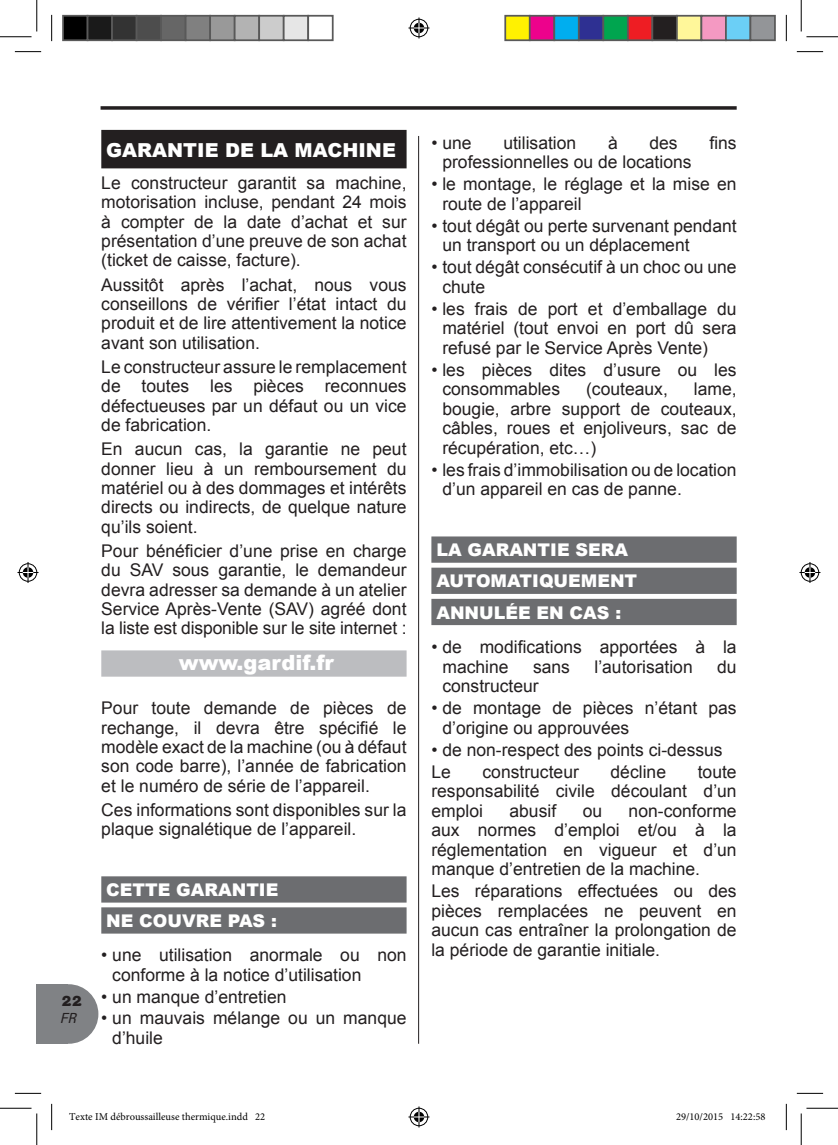
<style>
.page{position:relative;width:838px;height:1145px;background:#fff}
.page>*{position:absolute;margin:0;border:0;box-sizing:border-box;transform-origin:0 0}
.t1{font:900 21px "Arial";color:#fff}
.t2{font:900 19.25px "Arial";color:#fff}
.t3{font:17.5px/19.2px "Arial";color:#231f20;text-align:justify}
.t4{font:900 17.5px/31.2px "Arial";color:#fff}
.t5{font:800 14px "Clemente P Daq";color:#231f20}
.t6{font:italic 14px "Clemente P Dah";color:#231f20}
.t7{font:10.5px "Minion Pro";color:#000}
</style>
<div class="page">
<svg style="left:100px;top:106px;width:636px;height:4px;background:#3e3a3b"></svg>
<div style="left:37px;top:984px;width:31px;height:60px;background:#808285"></div>
<div style="left:39px;top:984px;width:59px;height:60px;background:#808285;border-radius:50%"></div>
<hr style="left:418px;top:136px;width:1px;height:908px;background:#231f20">
<div style="left:101px;top:130px;width:305px;height:38px;background:#231f20"></div>
<div style="left:101px;top:650px;width:305px;height:27px;background:#bcbdc0"></div>
<div style="left:101px;top:876px;width:305px;height:27px;background:#6c6d70"></div>
<div style="left:101px;top:907px;width:305px;height:27px;background:#6c6d70"></div>
<div style="left:431px;top:536px;width:305px;height:27px;background:#6c6d70"></div>
<div style="left:431px;top:568px;width:305px;height:26px;background:#6c6d70"></div>
<div style="left:431px;top:599px;width:305px;height:26px;background:#6c6d70"></div>
<svg style="left:15px;top:51px;width:26px;height:1px"></svg>
<svg style="left:796px;top:51px;width:27px;height:1px"></svg>
<svg style="left:15px;top:1093px;width:26px;height:1px"></svg>
<svg style="left:796px;top:1093px;width:27px;height:1px"></svg>
<svg style="left:51px;top:15px;width:1px;height:26px"></svg>
<svg style="left:51px;top:1104px;width:1px;height:26px"></svg>
<svg style="left:786px;top:15px;width:1px;height:26px"></svg>
<svg style="left:786px;top:1104px;width:1px;height:26px"></svg>
<hr style="left:0;top:36px;width:32px;height:1px;background:#000">
<hr style="left:806px;top:36px;width:31px;height:1px;background:#000">
<hr style="left:0;top:1108px;width:32px;height:1px;background:#000">
<hr style="left:806px;top:1108px;width:31px;height:1px;background:#000">
<hr style="left:36px;top:0;width:1px;height:31px;background:#000">
<hr style="left:36px;top:1113px;width:1px;height:32px;background:#000">
<hr style="left:800px;top:0;width:1px;height:31px;background:#000">
<hr style="left:800px;top:1113px;width:1px;height:32px;background:#000">
<svg style="left:408px;top:18px;width:21px;height:21px"></svg>
<svg style="left:408px;top:1106px;width:21px;height:21px"></svg>
<svg style="left:18px;top:562px;width:21px;height:21px"></svg>
<svg style="left:799px;top:562px;width:21px;height:21px"></svg>
<div style="left:63px;top:16px;width:25px;height:24px;background:#000"></div>
<div style="left:62px;top:15px;width:26px;height:26px;border:2px solid #595959"></div>
<div style="left:88px;top:16px;width:24px;height:24px;background:#1a1a1a"></div>
<div style="left:87px;top:15px;width:26px;height:26px;border:2px solid #595959"></div>
<div style="left:112px;top:16px;width:25px;height:24px;background:#333"></div>
<div style="left:111px;top:15px;width:26px;height:26px;border:2px solid #595959"></div>
<div style="left:137px;top:16px;width:24px;height:24px;background:#4d4d4d"></div>
<div style="left:136px;top:15px;width:26px;height:26px;border:2px solid #595959"></div>
<div style="left:161px;top:16px;width:25px;height:24px;background:#666"></div>
<div style="left:160px;top:15px;width:26px;height:26px;border:2px solid #595959"></div>
<div style="left:186px;top:16px;width:24px;height:24px;background:#808080"></div>
<div style="left:185px;top:15px;width:26px;height:26px;border:2px solid #595959"></div>
<div style="left:210px;top:16px;width:25px;height:24px;background:#999"></div>
<div style="left:209px;top:15px;width:26px;height:26px;border:2px solid #595959"></div>
<div style="left:235px;top:16px;width:24px;height:24px;background:#b3b3b3"></div>
<div style="left:234px;top:15px;width:26px;height:26px;border:2px solid #595959"></div>
<div style="left:259px;top:16px;width:25px;height:24px;background:#ccc"></div>
<div style="left:258px;top:15px;width:26px;height:26px;border:2px solid #595959"></div>
<div style="left:284px;top:16px;width:24px;height:24px;background:#e6e6e6"></div>
<div style="left:283px;top:15px;width:26px;height:26px;border:2px solid #595959"></div>
<div style="left:307px;top:15px;width:26px;height:26px;border:2px solid #595959"></div>
<div style="left:505px;top:16px;width:24px;height:24px;background:#fff101"></div>
<div style="left:504px;top:15px;width:26px;height:26px;border:2px solid #595959"></div>
<div style="left:529px;top:16px;width:25px;height:24px;background:#ed028c"></div>
<div style="left:529px;top:15px;width:26px;height:26px;border:2px solid #595959"></div>
<div style="left:554px;top:16px;width:24px;height:24px;background:#00aeef"></div>
<div style="left:553px;top:15px;width:26px;height:26px;border:2px solid #595959"></div>
<div style="left:578px;top:16px;width:25px;height:24px;background:#2e3092"></div>
<div style="left:578px;top:15px;width:26px;height:26px;border:2px solid #595959"></div>
<div style="left:603px;top:16px;width:24px;height:24px;background:#00a54f"></div>
<div style="left:602px;top:15px;width:26px;height:26px;border:2px solid #595959"></div>
<div style="left:627px;top:16px;width:25px;height:24px;background:#ee1d23"></div>
<div style="left:627px;top:15px;width:26px;height:26px;border:2px solid #595959"></div>
<div style="left:652px;top:16px;width:24px;height:24px;background:#231f20"></div>
<div style="left:651px;top:15px;width:26px;height:26px;border:2px solid #595959"></div>
<div style="left:676px;top:16px;width:25px;height:24px;background:#fff79a"></div>
<div style="left:676px;top:15px;width:26px;height:26px;border:2px solid #595959"></div>
<div style="left:701px;top:16px;width:24px;height:24px;background:#f499c2"></div>
<div style="left:700px;top:15px;width:26px;height:26px;border:2px solid #595959"></div>
<div style="left:725px;top:16px;width:25px;height:24px;background:#6bcff6"></div>
<div style="left:725px;top:15px;width:26px;height:26px;border:2px solid #595959"></div>
<div style="left:750px;top:16px;width:24px;height:24px;background:#939598"></div>
<div style="left:749px;top:15px;width:26px;height:26px;border:2px solid #595959"></div>
<p class="t5" style="left:61px;top:993px;width:23px">22</p>
<p class="t6" style="left:61px;top:1010px;width:17px">FR</p>
<p class="t2" style="left:106px;top:136px;width:291px">GARANTIE DE LA MACHINE</p>
<p class="t3" style="left:101px;top:173px;width:307px">Le constructeur garantit sa machine, motorisation incluse, pendant 24 mois à compter de la date d’achat et sur présentation d’une preuve de son achat (ticket de caisse, facture).</p>
<p class="t3" style="left:101px;top:275px;width:307px">Aussitôt après l’achat, nous vous conseillons de vérifier l’état intact du produit et de lire attentivement la notice avant son utilisation.</p>
<p class="t3" style="left:101px;top:357px;width:307px">Le constructeur assure le remplacement de toutes les pièces reconnues défectueuses par un défaut ou un vice de fabrication.</p>
<p class="t3" style="left:101px;top:440px;width:307px">En aucun cas, la garantie ne peut donner lieu à un remboursement du matériel ou à des dommages et intérêts directs ou indirects, de quelque nature qu’ils soient.</p>
<p class="t3" style="left:101px;top:541px;width:307px">Pour bénéficier d’une prise en charge du SAV sous garantie, le demandeur devra adresser sa demande à un atelier Service Après-Vente (SAV) agréé dont la liste est disponible sur le site internet :</p>
<p class="t1" style="left:179px;top:648px;width:156px">www.gardif.fr</p>
<p class="t3" style="left:101px;top:699px;width:307px">Pour toute demande de pièces de rechange, il devra être spécifié le modèle exact de la machine (ou à défaut son code barre), l’année de fabrication et le numéro de série de l’appareil.</p>
<p class="t3" style="left:101px;top:800px;width:307px">Ces informations sont disponibles sur la plaque signalétique de l’appareil.</p>
<p class="t4" style="left:106px;top:874px;width:174px">CETTE GARANTIE<br>NE COUVRE PAS :</p>
<p class="t3" style="left:112px;top:946px;width:296px;text-indent:-11px">• une utilisation anormale ou non conforme à la notice d’utilisation</p>
<p class="t3" style="left:101px;top:987px;width:187px">• un manque d’entretien</p>
<p class="t3" style="left:112px;top:1009px;width:296px;text-indent:-11px">• un mauvais mélange ou un manque d’huile</p>
<p class="t3" style="left:431px;top:133px;width:42px">• une</p>
<p class="t3" style="left:503px;top:133px;width:74px">utilisation</p>
<p class="t3" style="left:608px;top:133px;width:11px">à</p>
<p class="t3" style="left:649px;top:133px;width:30px">des</p>
<p class="t3" style="left:709px;top:133px;width:29px">fins</p>
<p class="t3" style="left:442px;top:153px;width:251px">professionnelles ou de locations</p>
<p class="t3" style="left:442px;top:174px;width:296px;text-indent:-11px">• le montage, le réglage et la mise en route de l’appareil</p>
<p class="t3" style="left:442px;top:216px;width:296px;text-indent:-11px">• tout dégât ou perte survenant pendant un transport ou un déplacement</p>
<p class="t3" style="left:442px;top:258px;width:296px;text-indent:-11px">• tout dégât consécutif à un choc ou une chute</p>
<p class="t3" style="left:442px;top:299px;width:296px;text-indent:-11px">• les frais de port et d’emballage du matériel (tout envoi en port dû sera refusé par le Service Après Vente)</p>
<p class="t3" style="left:442px;top:360px;width:296px;text-indent:-11px">• les pièces dites d’usure ou les consommables</p>
<p class="t3" style="left:586px;top:380px;width:83px">(couteaux,</p>
<p class="t3" style="left:442px;top:380px;width:296px;text-indent:251px">lame, bougie, arbre support de couteaux, câbles, roues et enjoliveurs, sac de récupération, etc…)</p>
<p class="t3" style="left:442px;top:460px;width:296px;text-indent:-11px">• les frais d’immobilisation ou de location d’un appareil en cas de panne.</p>
<p class="t4" style="left:436px;top:534px;width:202px">LA GARANTIE SERA<br>AUTOMATIQUEMENT<br>ANNULÉE EN CAS :</p>
<p class="t3" style="left:442px;top:637px;width:296px;text-indent:-11px">• de modifications apportées à la machine</p>
<p class="t3" style="left:533px;top:657px;width:38px">sans</p>
<p class="t3" style="left:594px;top:657px;width:100px">l’autorisation</p>
<p class="t3" style="left:717px;top:657px;width:21px">du</p>
<p class="t3" style="left:442px;top:676px;width:98px">constructeur</p>
<p class="t3" style="left:442px;top:698px;width:296px;text-indent:-11px">• de montage de pièces n’étant pas d’origine ou approuvées</p>
<p class="t3" style="left:431px;top:739px;width:293px;line-height:22.1px">• de non-respect des points ci-dessus<br>Le</p>
<p class="t3" style="left:482px;top:762px;width:98px">constructeur</p>
<p class="t3" style="left:610px;top:762px;width:57px">décline</p>
<p class="t3" style="left:431px;top:762px;width:307px;text-indent:266px">toute responsabilité civile découlant d’un emploi</p>
<p class="t3" style="left:431px;top:801px;width:307px;text-indent:197px">non-conforme aux normes d’emploi et/ou à la réglementation en vigueur et d’un manque d’entretien de la machine.</p>
<p class="t3" style="left:431px;top:881px;width:307px">Les réparations effectuées ou des pièces remplacées ne peuvent en aucun cas entraîner la prolongation de la période de garantie initiale.</p>
<p class="t3" style="left:509px;top:801px;width:48px">abusif</p>
<p class="t3" style="left:582px;top:801px;width:21px">ou</p>
<p class="t7" style="left:69px;top:1109px;width:197px">Texte IM débroussailleuse thermique.indd 22</p>
<p class="t7" style="left:676px;top:1109px;width:91px">29/10/2015 14:22:58</p>
</div>
